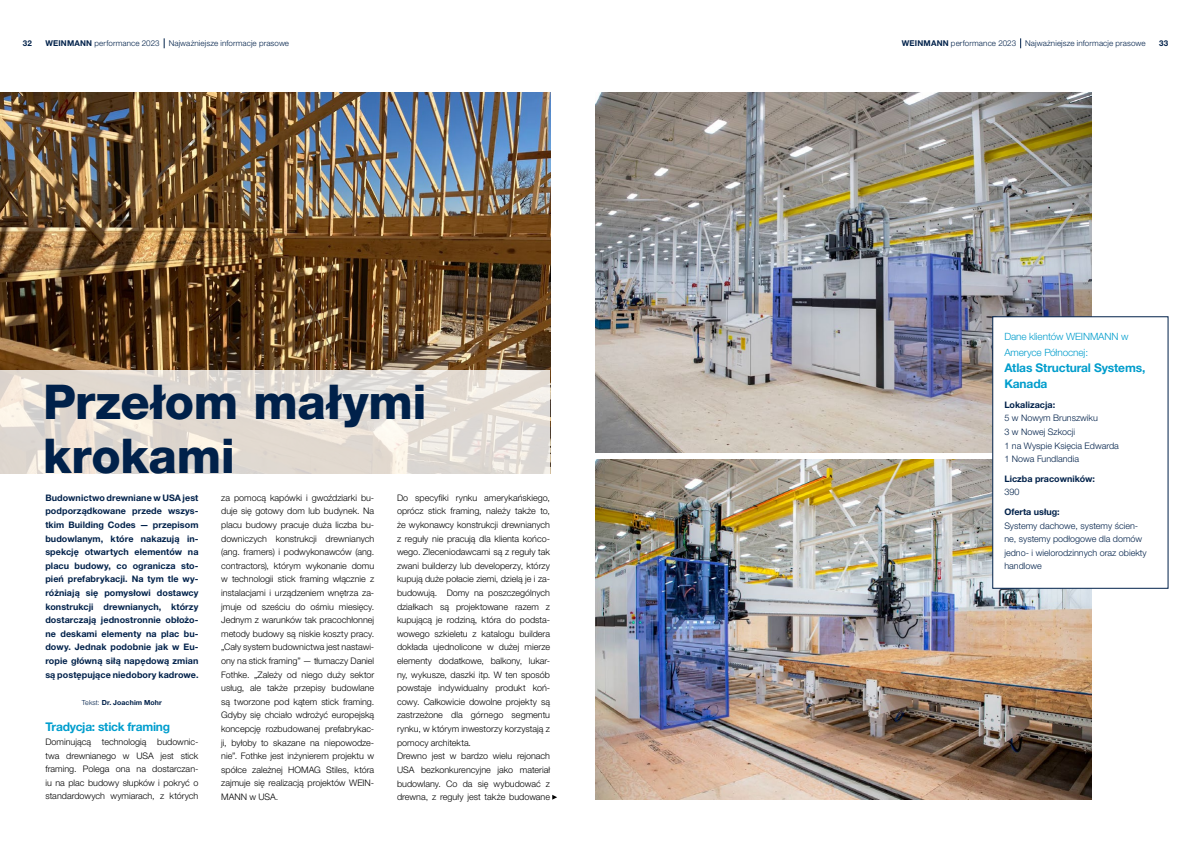
<style>
.page{position:relative;width:1191px;height:842px;background:#fff}
.page>*{position:absolute;margin:0;border:0;box-sizing:border-box;transform-origin:0 0}
.t1{font:800 48px/54.4px "Helvetica Neue LTW1 G";letter-spacing:-.005em;color:#00214a}
.t2{font:700 12px/16px "Helvetica Neue LTW1 G";letter-spacing:-.01em;color:#009dcc}
.t3{font:700 12px "Helvetica Neue LTW1 G";letter-spacing:-.02em;color:#009ece}
.t4{font:300 10px/16px "Helvetica Neue LTW1 G";letter-spacing:-.01em;color:#009dcc}
.t5{font:300 9px/13.6px "Helvetica Neue LTW1 G";color:#000;text-align:justify}
.t6{font:700 9px/13.6px "Helvetica Neue LTW1 G";color:#00214a;text-align:justify}
.t7{font:300 9px/13.6px "Helvetica Neue LTW1 G";color:#00214a}
.t8{font:300 8px "Helvetica Neue LTW1 G";letter-spacing:.015em;color:#00214a}
.t9{font:700 8px "Helvetica Neue LTW1 G";color:#00214a}
.t10{font:700 7px "Helvetica Neue LTW1 G";letter-spacing:.015em;color:#00214a}
.s1{font-weight:700}
.s2{font-weight:300}
</style>
<div class="page">
<svg style="left:552px;top:795px;width:5px;height:5px"></svg>
<img style="left:0;top:92px;width:550px;height:279px">
<img style="left:595px;top:460px;width:496px;height:340px">
<img style="left:595px;top:92px;width:496px;height:360px">
<div style="left:992px;top:316px;width:176px;height:272px;background:#fff;border:1px solid #00214a"></div>
<svg style="left:0;top:371px;width:550px;height:103px;background:#e4ded6"></svg>
<p class="t9" style="left:23px;top:39px;width:11px">32</p>
<p class="t8" style="left:45px;top:39px;width:245px"><span class="s1">WEINMANN</span> performance 2023 Najważniejsze informacje prasowe</p>
<p class="t8" style="left:902px;top:39px;width:245px"><span class="s1">WEINMANN</span> performance 2023 Najważniejsze informacje prasowe</p>
<p class="t9" style="left:1159px;top:39px;width:11px">33</p>
<h1 class="t1" style="left:43px;top:375px;width:385px">Przełom małymi krokami</h1>
<p class="t6" style="left:45px;top:491px;width:155px">Budownictwo drewniane w USA jest podporządkowane przede wszys&shy;tkim Building Codes — przepisom budowlanym, które nakazują in&shy;spekcję otwartych elementów na placu budowy, co ogranicza sto&shy;pień prefabrykacji. Na tym tle wy&shy;różniają się pomysłowi dostawcy konstrukcji drewnianych, którzy dostarczają jednostronnie obłożo&shy;ne deskami elementy na plac bu&shy;dowy. Jednak podobnie jak w Eu&shy;ropie główną siłą napędową zmian są postępujące niedobory kadrowe.</p>
<p class="t10" style="left:82px;top:698px;width:81px"><span class="s2">Tekst:</span> Dr. Joachim Mohr</p>
<h2 class="t3" style="left:45px;top:719px;width:126px">Tradycja: stick framing</h2>
<p class="t5" style="left:45px;top:735px;width:155px">Dominującą technologią budownic&shy;twa drewnianego w USA jest stick framing. Polega ona na dostarczan&shy;iu na plac budowy słupków i pokryć o standardowych wymiarach, z których</p>
<p class="t5" style="left:221px;top:491px;width:155px">za pomocą kapówki i gwoździarki bu&shy;duje się gotowy dom lub budynek. Na placu budowy pracuje duża liczba bu&shy;downiczych konstrukcji drewnianych (ang. framers) i podwykonawców (ang. contractors), którym wykonanie domu w technologii stick framing włącznie z instalacjami i urządzeniem wnętrza za&shy;jmuje od sześciu do ośmiu miesięcy.<br>Jednym z warunków tak pracochłonnej metody budowy są niskie koszty pracy. „Cały system budownictwa jest nastawi&shy;ony na stick framing” — tłumaczy Daniel Fothke. „Zależy od niego duży sektor usług, ale także przepisy budowlane są tworzone pod kątem stick framing.<br>Gdyby się chciało wdrożyć europejską koncepcję rozbudowanej prefabrykac&shy;ji, byłoby to skazane na niepowodze&shy;nie”. Fothke jest inżynierem projektu w spółce zależnej HOMAG Stiles, która zajmuje się realizacją projektów WEIN-MANN w USA.</p>
<p class="t5" style="left:397px;top:491px;width:155px;text-align:left">Do specyfiki rynku amerykańskiego, oprócz stick framing, należy także to, że wykonawcy konstrukcji drewnianych z reguły nie pracują dla klienta końco&shy;wego. Zleceniodawcami są z reguły tak zwani builderzy lub developerzy, którzy kupują duże połacie ziemi, dzielą je i za&shy;budowują. Domy na poszczególnych działkach są projektowane razem z kupującą je rodziną, która do podsta&shy;wowego szkieletu z katalogu buildera dokłada ujednolicone w dużej mierze elementy dodatkowe, balkony, lukar&shy;ny, wykusze, daszki itp. W ten sposób powstaje indywidualny produkt koń&shy;cowy. Całkowicie dowolne projekty są zastrzeżone dla górnego segmentu rynku, w którym inwestorzy korzystają z pomocy architekta.<br>Drewno jest w bardzo wielu rejonach USA bezkonkurencyjne jako materiał budowlany. Co da się wybudować z drewna, z reguły jest także budowane</p>
<p class="t4" style="left:1004px;top:329px;width:126px">Dane klientów WEINMANN w<br>Ameryce Północnej:</p>
<h2 class="t2" style="left:1004px;top:360px;width:143px">Atlas Structural Systems,<br>Kanada</h2>
<p class="t6" style="left:1004px;top:398px;width:52px">Lokalizacja:</p>
<p class="t7" style="left:1004px;top:411px;width:116px">5 w Nowym Brunszwiku<br>3 w Nowej Szkocji<br>1 na Wyspie Księcia Edwarda<br>1 Nowa Fundlandia</p>
<p class="t6" style="left:1004px;top:472px;width:92px">Liczba pracowników:</p>
<p class="t7" style="left:1004px;top:485px;width:17px">390</p>
<p class="t6" style="left:1004px;top:505px;width:57px">Oferta usług:</p>
<p class="t7" style="left:1004px;top:519px;width:144px">Systemy dachowe, systemy ścien&shy;ne, systemy podłogowe dla domów jedno- i wielorodzinnych oraz obiekty handlowe</p>
</div>
